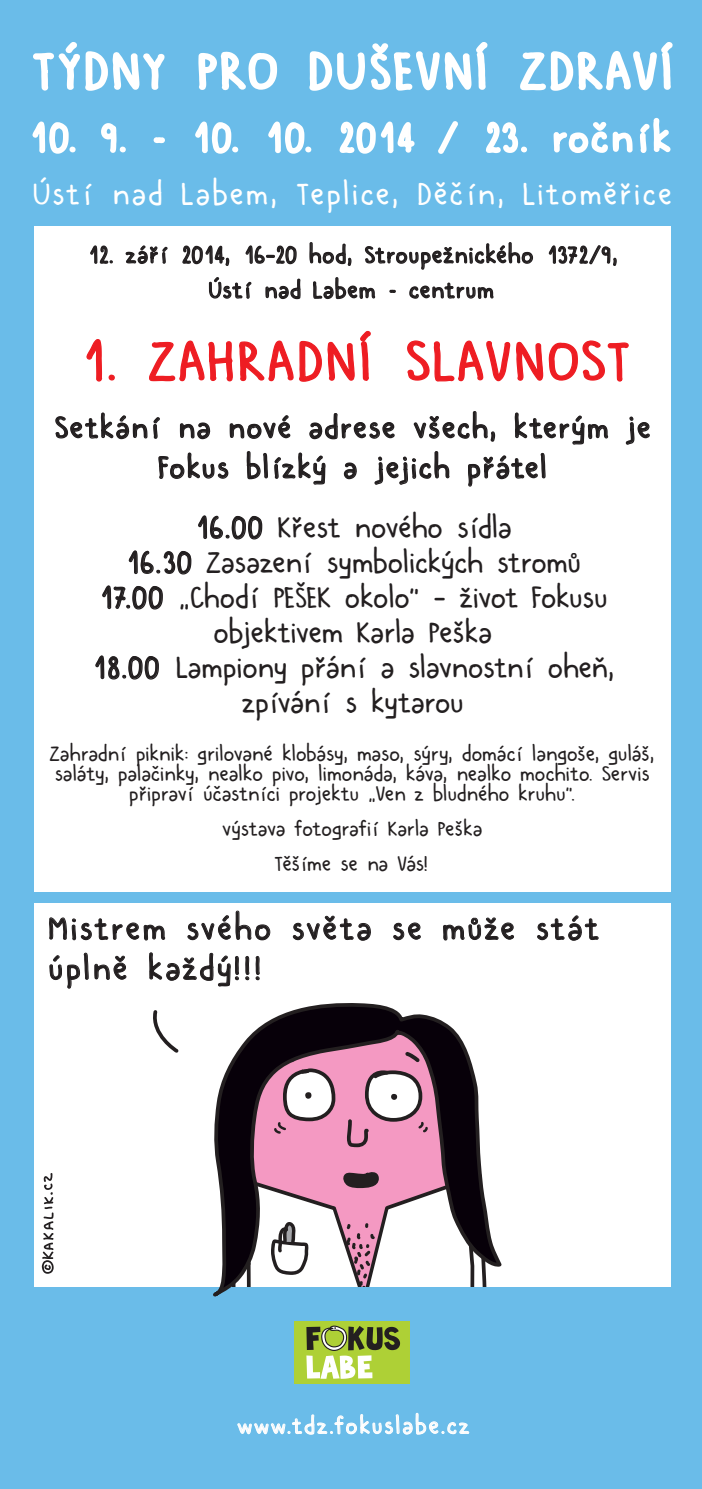
<style>
.page{position:relative;width:702px;height:1489px;background:#fff}
.page>*{position:absolute;margin:0;border:0;box-sizing:border-box;transform-origin:0 0}
.t1{font:60px "kakalik rucnik";letter-spacing:-.03em;color:#ee1d23}
.t2{font:56px "kakalik rucnik";letter-spacing:-.02em;color:#fff}
.t3{font:42.25px "kakalik rucnik";letter-spacing:-.025em;color:#fff}
.t4{font:35px/40px "kakalik rucnik";letter-spacing:-.015em;color:#231f20}
.t5{font:33.75px "kakalik rucnik";letter-spacing:-.025em;color:#fff}
.t6{font:32.5px/35px "kakalik rucnik";letter-spacing:-.085em;color:#231f20;text-align:center}
.t7{font:32.5px/40px "kakalik rucnik";letter-spacing:-.035em;color:#231f20;text-align:center}
.t8{font:25px "kakalik rucnik";letter-spacing:-.04em;color:#231f20}
.t9{font:25px "kakalik rucnik";letter-spacing:.005em;color:#fcfcfc}
.t10{font:22.5px/20px "kakalik rucnik";letter-spacing:-.085em;color:#231f20;text-align:center}
.t11{font:22.5px "kakalik rucnik";letter-spacing:-.105em;color:#231f20}
</style>
<div class="page">
<div style="left:0;top:0;width:702px;height:1488px;background:#6abce9"></div>
<div style="left:19px;top:200px;width:661px;height:1104px;background:#fff"></div>
<div style="left:671px;top:30px;width:30px;height:1451px;background:#6abce9"></div>
<svg style="left:153px;top:1010px;width:19px;height:40px"></svg>
<svg style="left:49px;top:917px;width:116px;height:24px"></svg>
<svg style="left:187px;top:910px;width:83px;height:30px"></svg>
<svg style="left:293px;top:915px;width:78px;height:25px"></svg>
<svg style="left:393px;top:922px;width:28px;height:18px"></svg>
<svg style="left:443px;top:917px;width:71px;height:23px"></svg>
<svg style="left:537px;top:915px;width:61px;height:25px"></svg>
<svg style="left:49px;top:952px;width:77px;height:37px"></svg>
<svg style="left:149px;top:952px;width:90px;height:35px"></svg>
<svg style="left:245px;top:956px;width:15px;height:24px"></svg>
<div style="left:0;top:892px;width:701px;height:10px;background:#6abce9"></div>
<div style="left:0;top:1286px;width:701px;height:195px;background:#6abce9"></div>
<svg style="left:237px;top:1412px;width:232px;height:23px"></svg>
<div style="left:294px;top:1321px;width:115px;height:62px;background:#aed036"></div>
<svg style="left:306px;top:1325px;width:94px;height:53px"></svg>
<div style="left:0;top:30px;width:33px;height:1451px;background:#6abce9"></div>
<div style="left:0;top:30px;width:701px;height:195px;background:#6abce9"></div>
<svg style="left:32px;top:42px;width:133px;height:112px"></svg>
<svg style="left:195px;top:42px;width:478px;height:112px"></svg>
<svg style="left:172px;top:1003px;width:330px;height:294px"></svg>
<svg style="left:273px;top:1068px;width:62px;height:67px"></svg>
<svg style="left:347px;top:1070px;width:82px;height:77px"></svg>
<div style="left:231px;top:1286px;width:456px;height:21px;background:#6abce9"></div>
<svg style="left:90px;top:245px;width:23px;height:19px"></svg>
<svg style="left:125px;top:245px;width:43px;height:19px"></svg>
<svg style="left:548px;top:245px;width:69px;height:21px"></svg>
<svg style="left:182px;top:245px;width:119px;height:55px"></svg>
<svg style="left:309px;top:242px;width:225px;height:58px"></svg>
<svg style="left:86px;top:339px;width:29px;height:43px"></svg>
<svg style="left:149px;top:330px;width:222px;height:52px"></svg>
<svg style="left:407px;top:340px;width:222px;height:42px"></svg>
<svg style="left:625px;top:416px;width:25px;height:29px"></svg>
<svg style="left:55px;top:411px;width:553px;height:76px"></svg>
<svg style="left:102px;top:515px;width:161px;height:95px"></svg>
<svg style="left:95px;top:655px;width:64px;height:25px"></svg>
<svg style="left:42px;top:1173px;width:12px;height:100px"></svg>
<p class="t2" style="left:26px;top:42px;width:647px">TÝDNY PRO DUŠEVNÍ ZDRAVÍ</p>
<p class="t3" style="left:23px;top:116px;width:648px">10. 9. – 10. 10. 2014 / 23. ročník</p>
<p class="t5" style="left:32px;top:176px;width:640px">Ústí nad Labem, Teplice, Děčín, Litoměřice</p>
<p class="t8" style="left:84px;top:242px;width:533px">12. září 2014, 16-20 hod, Stroupežnického 1372/9,</p>
<p class="t8" style="left:208px;top:277px;width:286px">Ústí nad Labem – centrum</p>
<p class="t1" style="left:72px;top:330px;width:559px">1. ZAHRADNÍ SLAVNOST</p>
<p class="t7" style="left:51px;top:408px;width:600px">Setkání na nové adrese všech, kterým je<br>Fokus blízký a jejich přátel</p>
<p class="t6" style="left:190px;top:511px;width:322px">16.00 Křest nového sídla</p>
<p class="t6" style="left:121px;top:546px;width:460px">16.30 Zasazení symbolických stromů</p>
<p class="t6" style="left:95px;top:581px;width:513px">17.00 „Chodí PEŠEK okolo“ - život Fokusu objektivem Karla Peška</p>
<p class="t6" style="left:88px;top:651px;width:527px">18.00 Lampiony přání a slavnostní oheň, zpívání s kytarou</p>
<p class="t10" style="left:47px;top:744px;width:607px">Zahradní piknik: grilované klobásy, maso, sýry, domácí langoše, guláš, saláty, palačinky, nealko pivo, limonáda, káva, nealko mochito. Servis připraví účastníci projektu „Ven z bludného kruhu“.</p>
<p class="t10" style="left:219px;top:819px;width:263px">výstava fotografií Karla Peška</p>
<p class="t11" style="left:272px;top:851px;width:159px">Těšíme se na Vás!</p>
<p class="t4" style="left:45px;top:909px;width:555px">Mistrem svého světa se může stát úplně každý!!!</p>
<p class="t9" style="left:235px;top:1412px;width:235px">www.tdz.fokuslabe.cz</p>
</div>
